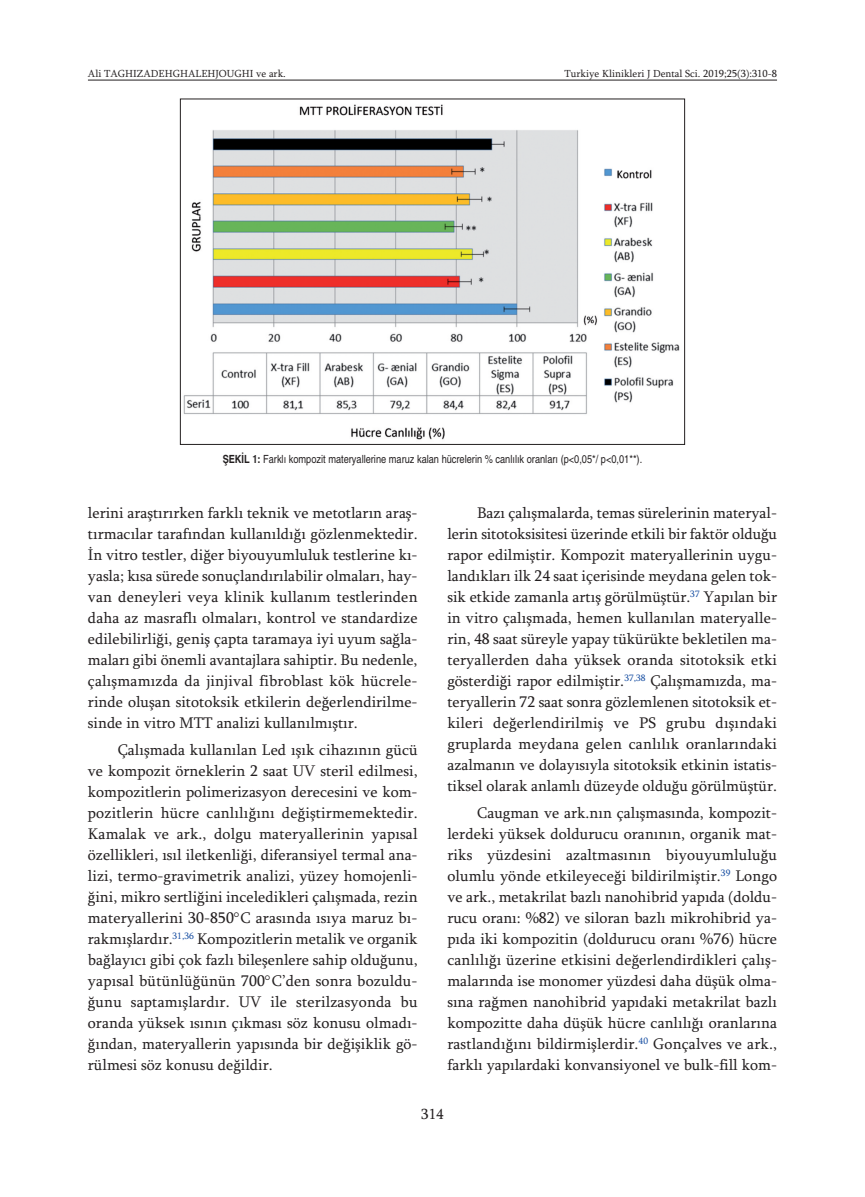
<style>
.page{position:relative;width:865px;height:1197px;background:#fff}
.page>*{position:absolute;margin:0;border:0;box-sizing:border-box;transform-origin:0 0}
.t1{font:15.75px/21px "Sylfaen";color:#231f20;text-align:justify}
.t2{font:15px "Sylfaen";color:#231f20}
.t3{font:condensed 11.25px "Helvetica";color:#231f20}
.t4{font:10.5px "Sylfaen";color:#231f20}
.s1{font-weight:700}
</style>
<div class="page">
<hr style="left:88px;top:80px;width:689px;height:1px;background:#231f20">
<img style="left:183px;top:104px;width:497px;height:336px">
<p class="t4" style="left:88px;top:67px;width:199px">Ali TAGHIZADEHGHALEHJOUGHI ve ark.</p>
<p class="t4" style="left:564px;top:67px;width:214px">Turkiye Klinikleri J Dental Sci. 2019;25(3):310-8</p>
<p class="t3" style="left:223px;top:452px;width:421px"><span class="s1">ŞEKİL 1:</span> Farklı kompozit materyallerine maruz kalan hücrelerin % canlılık oranları (p&lt;0,05*/ p&lt;0,01**).</p>
<p class="t1" style="left:88px;top:501px;width:331px">lerini araştırırken farklı teknik ve metotların araş&shy;tırmacılar tarafından kullanıldığı gözlenmektedir.<br>İn vitro testler, diğer biyouyumluluk testlerine kı&shy;yasla; kısa sürede sonuçlandırılabilir olmaları, hay&shy;van deneyleri veya klinik kullanım testlerinden daha az masraflı olmaları, kontrol ve standardize edilebilirliği, geniş çapta taramaya iyi uyum sağla&shy;maları gibi önemli avantajlara sahiptir. Bu nedenle, çalışmamızda da jinjival fibroblast kök hücrele&shy;rinde oluşan sitotoksik etkilerin değerlendirilme&shy;sinde in vitro MTT analizi kullanılmıştır.</p>
<p class="t1" style="left:88px;top:739px;width:331px;text-indent:30px">Çalışmada kullanılan Led ışık cihazının gücü ve kompozit örneklerin 2 saat UV steril edilmesi, kompozitlerin polimerizasyon derecesini ve kom&shy;pozitlerin hücre canlılığını değiştirmemektedir.<br>Kamalak ve ark., dolgu materyallerinin yapısal özellikleri, ısıl iletkenliği, diferansiyel termal ana&shy;lizi, termo-gravimetrik analizi, yüzey homojenli&shy;ğini, mikro sertliğini inceledikleri çalışmada, rezin materyallerini 30-850 C arasında ısıya maruz bı&shy;rakmışlardır.<sup>31,36</sup> Kompozitlerin metalik ve organik bağlayıcı gibi çok fazlı bileşenlere sahip olduğunu, yapısal bütünlüğünün 700 C’den sonra bozuldu&shy;ğunu saptamışlardır. UV ile sterilzasyonda bu oranda yüksek ısının çıkması söz konusu olmadı&shy;ğından, materyallerin yapısında bir değişiklik gö&shy;rülmesi söz konusu değildir.</p>
<p class="t1" style="left:447px;top:501px;width:331px;text-indent:30px">Bazı çalışmalarda, temas sürelerinin materyal&shy;lerin sitotoksisitesi üzerinde etkili bir faktör olduğu rapor edilmiştir. Kompozit materyallerinin uygu&shy;landıkları ilk 24 saat içerisinde meydana gelen tok&shy;sik etkide zamanla artış görülmüştür.<sup>37</sup> Yapılan bir in vitro çalışmada, hemen kullanılan materyalle&shy;rin, 48 saat süreyle yapay tükürükte bekletilen ma&shy;teryallerden daha yüksek oranda sitotoksik etki gösterdiği rapor edilmiştir.<sup>37,38</sup> Çalışmamızda, ma&shy;teryallerin 72 saat sonra gözlemlenen sitotoksik et&shy;kileri değerlendirilmiş ve PS grubu dışındaki gruplarda meydana gelen canlılık oranlarındaki azalmanın ve dolayısıyla sitotoksik etkinin istatis&shy;tiksel olarak anlamlı düzeyde olduğu görülmüştür.</p>
<p class="t1" style="left:447px;top:802px;width:331px;text-indent:30px">Caugman ve ark.nın çalışmasında, kompozit&shy;lerdeki yüksek doldurucu oranının, organik mat&shy;riks yüzdesini azaltmasının biyouyumluluğu olumlu yönde etkileyeceği bildirilmiştir.<sup>39</sup> Longo ve ark., metakrilat bazlı nanohibrid yapıda (doldu&shy;rucu oranı: %82) ve siloran bazlı mikrohibrid ya&shy;pıda iki kompozitin (doldurucu oranı %76) hücre canlılığı üzerine etkisini değerlendirdikleri çalış&shy;malarında ise monomer yüzdesi daha düşük olma&shy;sına rağmen nanohibrid yapıdaki metakrilat bazlı kompozitte daha düşük hücre canlılığı oranlarına rastlandığını bildirmişlerdir.<sup>40</sup> Gonçalves ve ark., farklı yapılardaki konvansiyonel ve bulk-fill kom-</p>
<p class="t2" style="left:421px;top:1104px;width:24px">314</p>
</div>
